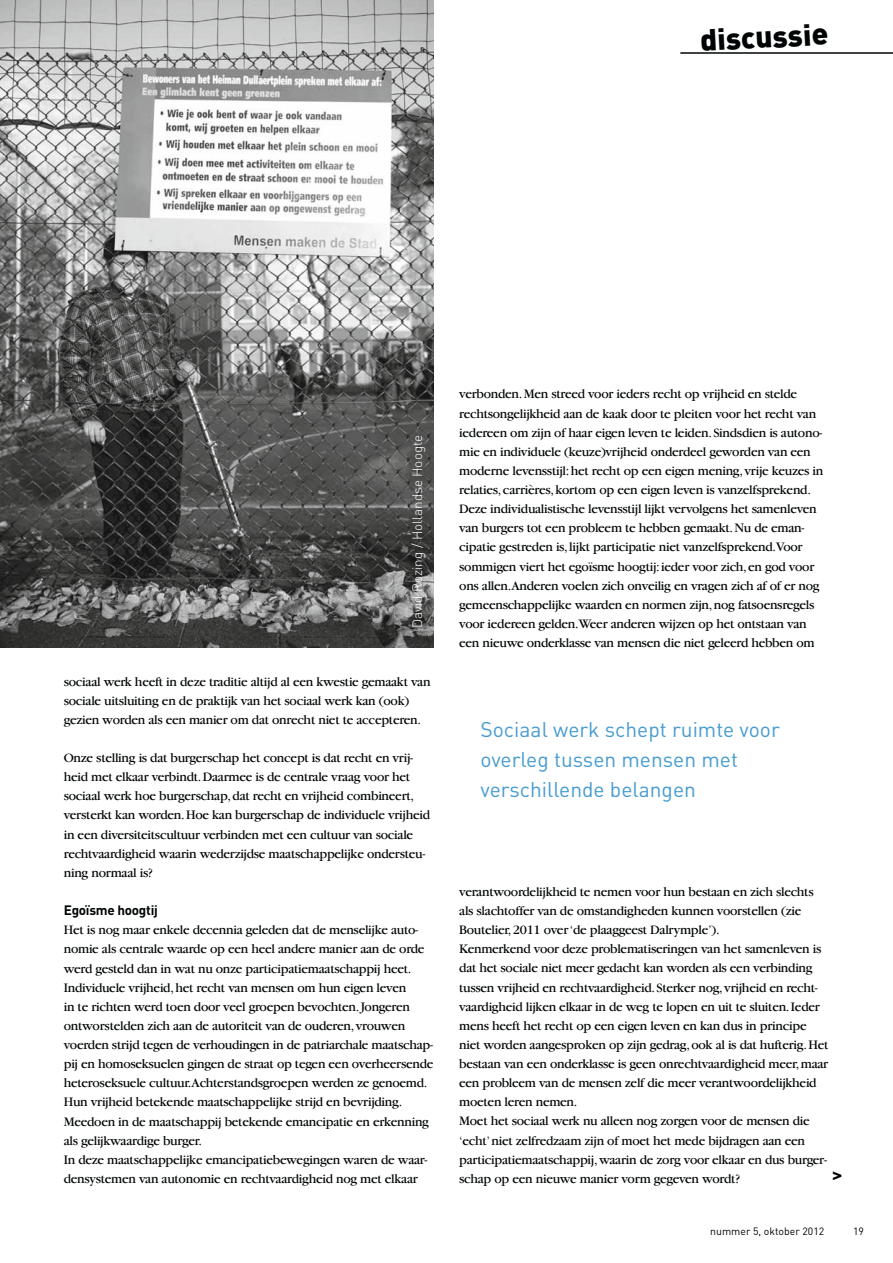
<style>
.page{position:relative;width:893px;height:1263px;background:#fff}
.page>*{position:absolute;margin:0;border:0;box-sizing:border-box;transform-origin:0 0}
.t1{font:900 30px "DIN";color:#000404}
.t2{font:21px/30px "DIN";color:#479ccf}
.t3{font:18px "Impact";color:#000404}
.t4{font:13.5px/19.2px "Garamond LT";letter-spacing:-.02em;color:#000404}
.t5{font:300 13.5px "DIN";color:#fff}
.t6{font:700 13.5px "DIN";letter-spacing:-.02em;color:#000404}
.t7{font:10.5px "DIN";color:#000404}
</style>
<div class="page">
<img style="left:0;top:0;width:434px;height:647px">
<hr style="left:680px;top:52px;width:213px;height:2px;background:#000404">
<h1 class="t1" style="left:700px;top:30px;width:130px;rotate:-3deg">discussie</h1>
<p class="t5" style="left:413px;top:628px;width:195px;rotate:-90deg">David Rozing / Hollandse Hoogte</p>
<p class="t4" style="left:64px;top:672px;width:368px">sociaal werk heeft in deze traditie altijd al een kwestie gemaakt van sociale uitsluiting en de praktijk van het sociaal werk kan (ook) gezien worden als een manier om dat onrecht niet te accepteren.</p>
<p class="t4" style="left:64px;top:748px;width:368px">Onze stelling is dat burgerschap het concept is dat recht en vrij&shy;heid met elkaar verbindt. Daarmee is de centrale vraag voor het sociaal werk hoe burgerschap, dat recht en vrijheid combineert, versterkt kan worden. Hoe kan burgerschap de individuele vrijheid in een diversiteitscultuur verbinden met een cultuur van sociale rechtvaardigheid waarin wederzijdse maatschappelijke ondersteu&shy;ning normaal is?</p>
<p class="t6" style="left:64px;top:905px;width:96px">Egoïsme hoogtij</p>
<p class="t4" style="left:64px;top:920px;width:371px">Het is nog maar enkele decennia geleden dat de menselijke auto&shy;nomie als centrale waarde op een heel andere manier aan de orde werd gesteld dan in wat nu onze participatiemaatschappij heet.<br>Individuele vrijheid, het recht van mensen om hun eigen leven<br>in te richten werd toen door veel groepen bevochten. Jongeren ontworstelden zich aan de autoriteit van de ouderen, vrouwen voerden strijd tegen de verhoudingen in de patriarchale maatschap&shy;pij en homoseksuelen gingen de straat op tegen een overheersende heteroseksuele cultuur.Achterstandsgroepen werden ze genoemd.<br>Hun vrijheid betekende maatschappelijke strijd en bevrijding.<br>Meedoen in de maatschappij betekende emancipatie en erkenning als gelijkwaardige burger.<br>In deze maatschappelijke emancipatiebewegingen waren de waar&shy;densystemen van autonomie en rechtvaardigheid nog met elkaar</p>
<p class="t4" style="left:459px;top:385px;width:366px">verbonden. Men streed voor ieders recht op vrijheid en stelde rechtsongelijkheid aan de kaak door te pleiten voor het recht van iedereen om zijn of haar eigen leven te leiden. Sindsdien is autono&shy;mie en individuele (keuze)vrijheid onderdeel geworden van een moderne levensstijl: het recht op een eigen mening, vrije keuzes in relaties, carrières, kortom op een eigen leven is vanzelfsprekend.<br>Deze individualistische levensstijl lijkt vervolgens het samenleven van burgers tot een probleem te hebben gemaakt. Nu de eman&shy;cipatie gestreden is, lijkt participatie niet vanzelfsprekend.Voor sommigen viert het egoïsme hoogtij: ieder voor zich, en god voor ons allen.Anderen voelen zich onveilig en vragen zich af of er nog gemeenschappelijke waarden en normen zijn, nog fatsoensregels voor iedereen gelden.Weer anderen wijzen op het ontstaan van een nieuwe onderklasse van mensen die niet geleerd hebben om</p>
<h2 class="t2" style="left:480px;top:717px;width:301px">Sociaal werk schept ruimte voor overleg tussen mensen met verschillende belangen</h2>
<p class="t4" style="left:459px;top:882px;width:371px">verantwoordelijkheid te nemen voor hun bestaan en zich slechts als slachtoffer van de omstandigheden kunnen voorstellen (zie Boutelier, 2011 over ‘de plaaggeest Dalrymple’).<br>Kenmerkend voor deze problematiseringen van het samenleven is dat het sociale niet meer gedacht kan worden als een verbinding tussen vrijheid en rechtvaardigheid. Sterker nog, vrijheid en recht&shy;vaardigheid lijken elkaar in de weg te lopen en uit te sluiten. Ieder mens heeft het recht op een eigen leven en kan dus in principe niet worden aangesproken op zijn gedrag, ook al is dat hufterig. Het bestaan van een onderklasse is geen onrechtvaardigheid meer, maar een probleem van de mensen zelf die meer verantwoordelijkheid moeten leren nemen.<br>Moet het sociaal werk nu alleen nog zorgen voor de mensen die ‘echt’ niet zelfredzaam zijn of moet het mede bijdragen aan een participatiemaatschappij, waarin de zorg voor elkaar en dus burger&shy;schap op een nieuwe manier vorm gegeven wordt?</p>
<h3 class="t3" style="left:832px;top:1165px;width:11px">&gt;</h3>
<p class="t7" style="left:710px;top:1228px;width:116px">nummer 5, oktober 2012</p>
<p class="t7" style="left:853px;top:1228px;width:12px">19</p>
</div>
